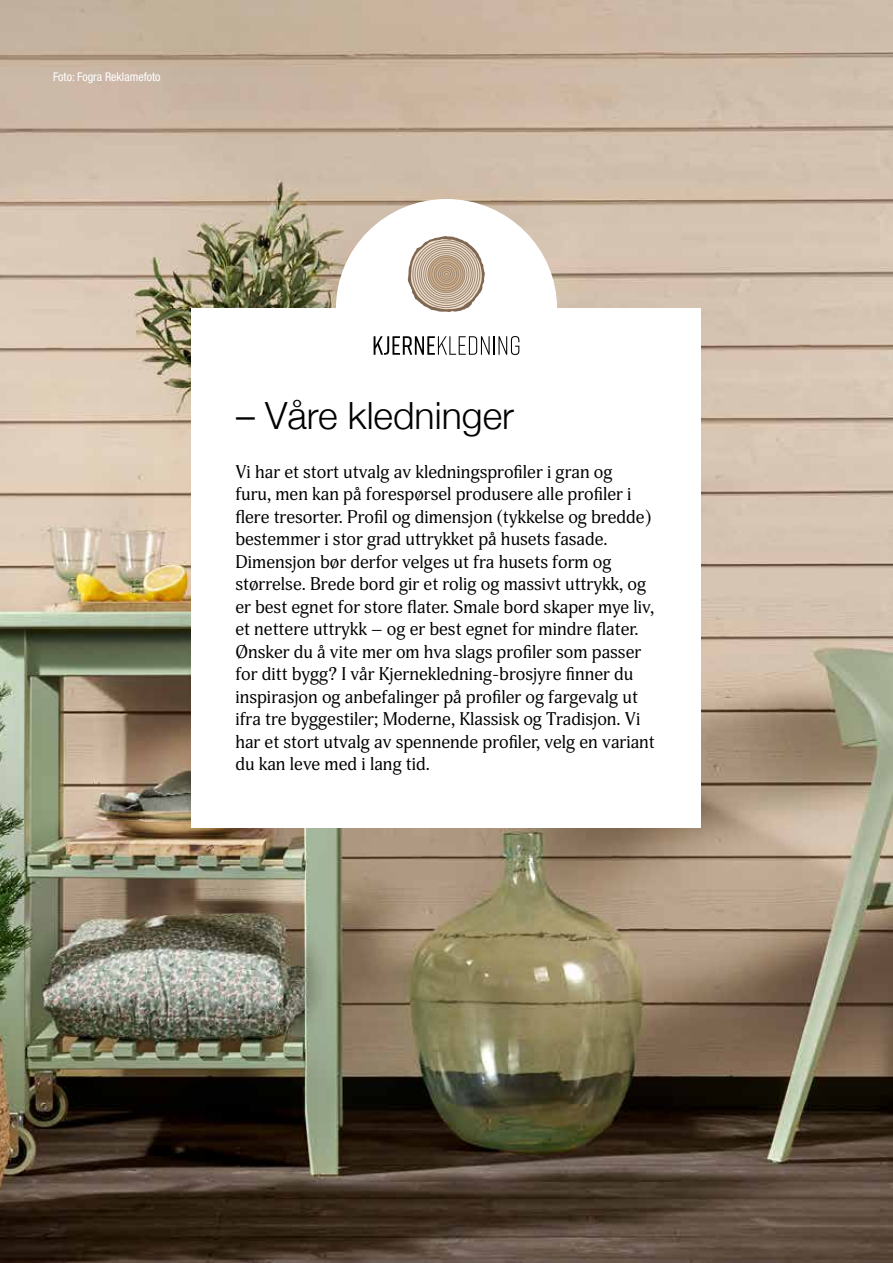
<style>
.page{position:relative;width:893px;height:1263px;background:#fff}
.page>*{position:absolute;margin:0;border:0;box-sizing:border-box;transform-origin:0 0}
.t1{font:300 37.5px "Helvetica Neue";color:#000}
.t2{font:18px/22.5px "Adonis";color:#000}
.t3{font:condensed 12px "Helvetica Neue LT Pro";color:#fff}
</style>
<div class="page">
<img style="left:0;top:0;width:893px;height:1263px">
<div style="left:191px;top:308px;width:510px;height:520px;background:#fff"></div>
<div style="left:336px;top:199px;width:221px;height:219px;background:#fff;border-radius:50%"></div>
<svg style="left:374px;top:336px;width:145px;height:19px"></svg>
<svg style="left:408px;top:236px;width:77px;height:76px"></svg>
<div style="left:436px;top:264px;width:21px;height:21px;border:1px solid #9c8775;border-radius:50%"></div>
<div style="left:434px;top:262px;width:25px;height:24px;border:1px solid #9c8775;border-radius:50%"></div>
<div style="left:429px;top:257px;width:34px;height:34px;border:1px solid #9c8775;border-radius:50%"></div>
<div style="left:428px;top:255px;width:37px;height:38px;border:1px solid #9c8775;border-radius:50%"></div>
<div style="left:426px;top:253px;width:41px;height:42px;border:1px solid #9c8775;border-radius:50%"></div>
<div style="left:424px;top:251px;width:45px;height:46px;border:1px solid #9c8775;border-radius:50%"></div>
<div style="left:421px;top:249px;width:50px;height:50px;border:1px solid #9c8775;border-radius:50%"></div>
<div style="left:419px;top:247px;width:54px;height:54px;border:1px solid #9c8775;border-radius:50%"></div>
<div style="left:417px;top:245px;width:58px;height:58px;border:1px solid #9c8775;border-radius:50%"></div>
<div style="left:415px;top:243px;width:63px;height:63px;border:1px solid #9c8775;border-radius:50%"></div>
<div style="left:413px;top:241px;width:67px;height:67px;border:1px solid #9c8775;border-radius:50%"></div>
<div style="left:432px;top:259px;width:29px;height:30px;border:1px solid #9c8775;border-radius:50%"></div>
<div style="left:438px;top:266px;width:17px;height:16px;border:1px solid #9c8775;border-radius:50%"></div>
<p class="t3" style="left:53px;top:70px;width:109px">Foto: Fogra Reklamefoto</p>
<h1 class="t1" style="left:236px;top:385px;width:279px">– Våre kledninger</h1>
<p class="t2" style="left:235px;top:461px;width:421px">Vi har et stort utvalg av kledningsprofiler i gran og<br>furu, men kan på forespørsel produsere alle profiler i flere tresorter. Profil og dimensjon (tykkelse og bredde) bestemmer i stor grad uttrykket på husets fasade.<br>Dimensjon bør derfor velges ut fra husets form og størrelse. Brede bord gir et rolig og massivt uttrykk, og er best egnet for store flater. Smale bord skaper mye liv, et nettere uttrykk – og er best egnet for mindre flater.<br>Ønsker du å vite mer om hva slags profiler som passer for ditt bygg? I vår Kjernekledning-brosjyre finner du inspirasjon og anbefalinger på profiler og fargevalg ut ifra tre byggestiler; Moderne, Klassisk og Tradisjon. Vi har et stort utvalg av spennende profiler, velg en variant du kan leve med i lang tid.</p>
</div>
